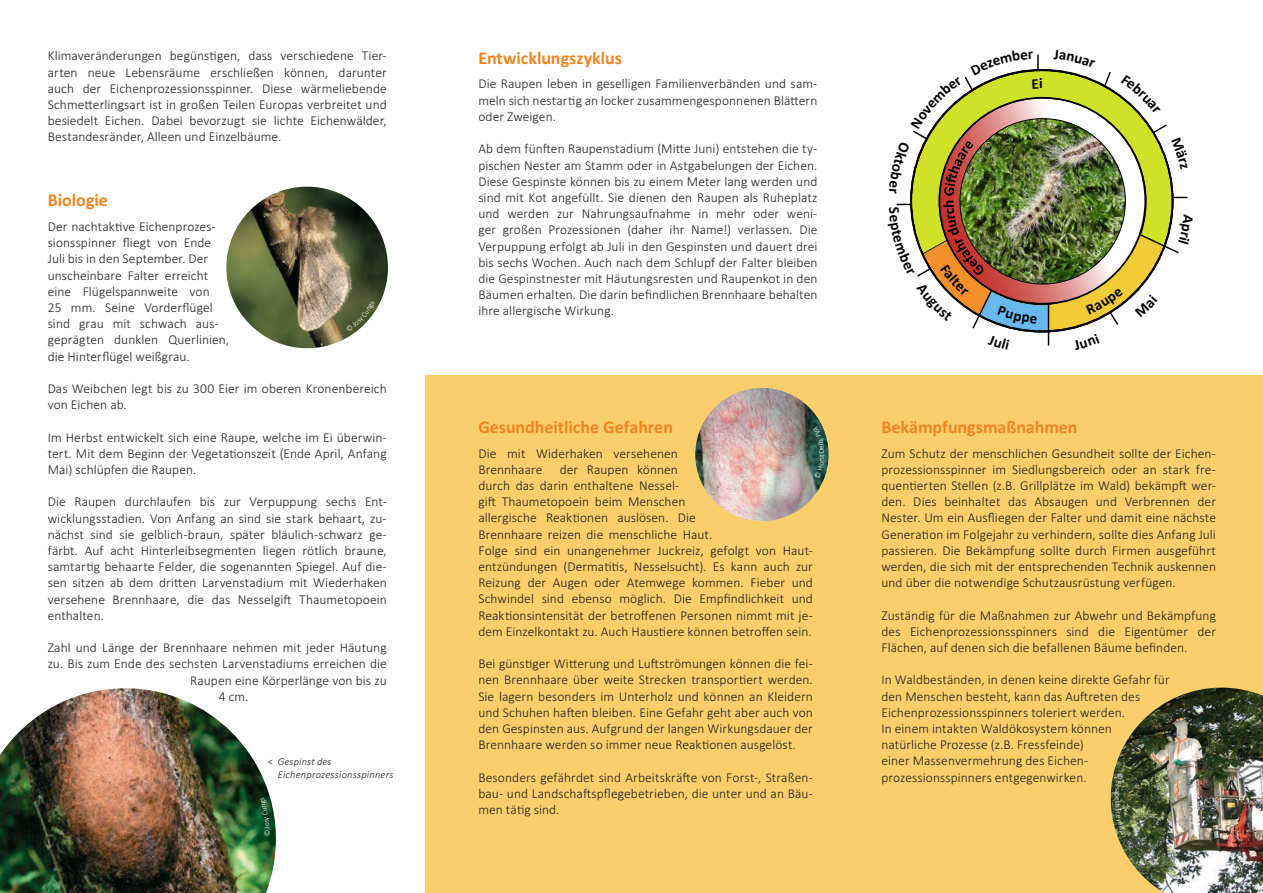
<style>
.page{position:relative;width:1263px;height:893px;background:#fff}
.page>*{position:absolute;margin:0;border:0;box-sizing:border-box;transform-origin:0 0}
._01_Titres{font:700 18px "Calibri";color:#f18420}
._01_Textes_flyer{font:300 13.5px/16.2px "Calibri";letter-spacing:.005em;color:#231f20;text-align:justify}
._01_Textes_flyer-2{font:italic 300 10.5px "Calibri";letter-spacing:.02em;color:#231f20}
.s1{font-style:normal}
</style>
<div class="page">
<div style="left:425px;top:375px;width:838px;height:518px;background:#facf6b"></div>
<img style="left:226px;top:187px;width:162px;height:161px;border-radius:81px">
<img style="left:695px;top:388px;width:133px;height:133px;border-radius:67px">
<img style="left:1111px;top:688px;width:152px;height:205px">
<img style="left:0;top:688px;width:276px;height:205px">
<svg style="left:346px;top:301px;width:29px;height:30px"></svg>
<svg style="left:813px;top:426px;width:11px;height:52px"></svg>
<svg style="left:1115px;top:773px;width:11px;height:64px"></svg>
<svg style="left:260px;top:797px;width:10px;height:39px"></svg>
<img style="left:896px;top:54px;width:292px;height:292px">
<p class="_01_Textes_flyer" style="left:48px;top:48px;width:341px">Klimaveränderungen begünstigen, dass verschiedene Tier&shy;arten neue Lebensräume erschließen können, darunter auch der Eichenprozessionsspinner. Diese wärmeliebende Schmetterlingsart ist in großen Teilen Europas verbreitet und besiedelt Eichen. Dabei bevorzugt sie lichte Eichenwälder, Bestandesränder, Alleen und Einzelbäume.</p>
<p class="_01_Titres" style="left:48px;top:188px;width:62px">Biologie</p>
<p class="_01_Textes_flyer" style="left:48px;top:218px;width:183px;text-align:left">Der nachtaktive Eichenprozes&shy;sionsspinner fliegt von Ende<br>Juli bis in den September. Der unscheinbare Falter erreicht eine Flügelspannweite von<br>25 mm. Seine Vorderflügel sind grau mit schwach aus&shy;geprägten dunklen Querlinien, die Hinterflügel weißgrau.</p>
<p class="_01_Textes_flyer" style="left:48px;top:380px;width:340px">Das Weibchen legt bis zu 300 Eier im oberen Kronenbereich von Eichen ab.</p>
<p class="_01_Textes_flyer" style="left:48px;top:429px;width:341px">Im Herbst entwickelt sich eine Raupe, welche im Ei überwin&shy;tert. Mit dem Beginn der Vegetationszeit (Ende April, Anfang Mai) schlüpfen die Raupen.</p>
<p class="_01_Textes_flyer" style="left:48px;top:494px;width:341px">Die Raupen durchlaufen bis zur Verpuppung sechs Ent&shy;wicklungsstadien. Von Anfang an sind sie stark behaart, zu&shy;nächst sind sie gelblich-braun, später bläulich-schwarz ge&shy;färbt. Auf acht Hinterleibsegmenten liegen rötlich braune, samtartig behaarte Felder, die sogenannten Spiegel. Auf die&shy;sen sitzen ab dem dritten Larvenstadium mit Wiederhaken versehene Brennhaare, die das Nesselgift Thaumetopoein enthalten.</p>
<p class="_01_Textes_flyer" style="left:48px;top:639px;width:341px">Zahl und Länge der Brennhaare nehmen mit jeder Häutung</p>
<p class="_01_Textes_flyer" style="left:48px;top:656px;width:340px">zu. Bis zum Ende des sechsten Larvenstadiums erreichen die</p>
<p class="_01_Textes_flyer" style="left:190px;top:672px;width:198px">Raupen eine Körperlänge von bis zu</p>
<p class="_01_Textes_flyer" style="left:219px;top:688px;width:31px">4 cm.</p>
<p class="_01_Textes_flyer-2" style="left:268px;top:755px;width:65px"><span class="s1">&lt;</span> Gespinst des</p>
<p class="_01_Textes_flyer-2" style="left:278px;top:768px;width:117px">Eichenprozessionsspinners</p>
<p class="_01_Titres" style="left:478px;top:45px;width:145px">Entwicklungszyklus</p>
<p class="_01_Textes_flyer" style="left:478px;top:76px;width:341px">Die Raupen leben in geselligen Familienverbänden und sam&shy;meln sich nestartig an locker zusammengesponnenen Blättern oder Zweigen.</p>
<p class="_01_Textes_flyer" style="left:478px;top:141px;width:341px">Ab dem fünften Raupenstadium (Mitte Juni) entstehen die ty&shy;pischen Nester am Stamm oder in Astgabelungen der Eichen.<br>Diese Gespinste können bis zu einem Meter lang werden und sind mit Kot angefüllt. Sie dienen den Raupen als Ruheplatz und werden zur Nahrungsaufnahme in mehr oder weni&shy;ger großen Prozessionen (daher ihr Name!) verlassen. Die Verpuppung erfolgt ab Juli in den Gespinsten und dauert drei bis sechs Wochen. Auch nach dem Schlupf der Falter bleiben die Gespinstnester mit Häutungsresten und Raupenkot in den Bäumen erhalten. Die darin befindlichen Brennhaare behalten ihre allergische Wirkung.</p>
<p class="_01_Titres" style="left:478px;top:414px;width:196px">Gesundheitliche Gefahren</p>
<p class="_01_Textes_flyer" style="left:478px;top:445px;width:201px">Die mit Widerhaken versehenen<br>Brennhaare</p>
<p class="_01_Textes_flyer" style="left:478px;top:461px;width:336px;text-align:left;text-indent:81px">der Raupen können<br>durch das darin enthaltene Nessel-<br>gift Thaumetopoein beim Menschen<br>allergische Reaktionen auslösen. Die<br>Brennhaare reizen die menschliche Haut.<br>Folge sind ein unangenehmer Juckreiz, gefolgt von Haut&shy;entzündungen (Dermatitis, Nesselsucht). Es kann auch zur Reizung der Augen oder Atemwege kommen. Fieber und Schwindel sind ebenso möglich. Die Empfindlichkeit und Reaktionsintensität der betroffenen Personen nimmt mit je&shy;dem Einzelkontakt zu. Auch Haustiere können betroffen sein.</p>
<p class="_01_Textes_flyer" style="left:478px;top:655px;width:336px">Bei günstiger Witterung und Luftströmungen können die fei&shy;nen Brennhaare über weite Strecken transportiert werden.<br>Sie lagern besonders im Unterholz und können an Kleidern und Schuhen haften bleiben. Eine Gefahr geht aber auch von den Gespinsten aus. Aufgrund der langen Wirkungsdauer der Brennhaare werden so immer neue Reaktionen ausgelöst.</p>
<p class="_01_Textes_flyer" style="left:478px;top:769px;width:336px">Besonders gefährdet sind Arbeitskräfte von Forst-, Straßen&shy;bau- und Landschaftspflegebetrieben, die unter und an Bäu&shy;men tätig sind.</p>
<p class="_01_Titres" style="left:881px;top:414px;width:198px">Bekämpfungsmaßnahmen</p>
<p class="_01_Textes_flyer" style="left:881px;top:445px;width:336px">Zum Schutz der menschlichen Gesundheit sollte der Eichen&shy;prozessionsspinner im Siedlungsbereich oder an stark fre&shy;quentierten Stellen (z.B. Grillplätze im Wald) bekämpft wer&shy;den. Dies beinhaltet das Absaugen und Verbrennen der Nester. Um ein Ausfliegen der Falter und damit eine nächste Generation im Folgejahr zu verhindern, sollte dies Anfang Juli passieren. Die Bekämpfung sollte durch Firmen ausgeführt werden, die sich mit der entsprechenden Technik auskennen und über die notwendige Schutzausrüstung verfügen.</p>
<p class="_01_Textes_flyer" style="left:881px;top:607px;width:336px">Zuständig für die Maßnahmen zur Abwehr und Bekämpfung des Eichenprozessionsspinners sind die Eigentümer der Flächen, auf denen sich die befallenen Bäume befinden.</p>
<p class="_01_Textes_flyer" style="left:881px;top:672px;width:290px;text-align:left">In Waldbeständen, in denen keine direkte Gefahr für den Menschen besteht, kann das Auftreten des Eichenprozessionsspinners toleriert werden.<br>In einem intakten Waldökosystem können natürliche Prozesse (z.B. Fressfeinde)<br>einer Massenvermehrung des Eichen&shy;prozessionsspinners entgegenwirken.</p>
</div>
